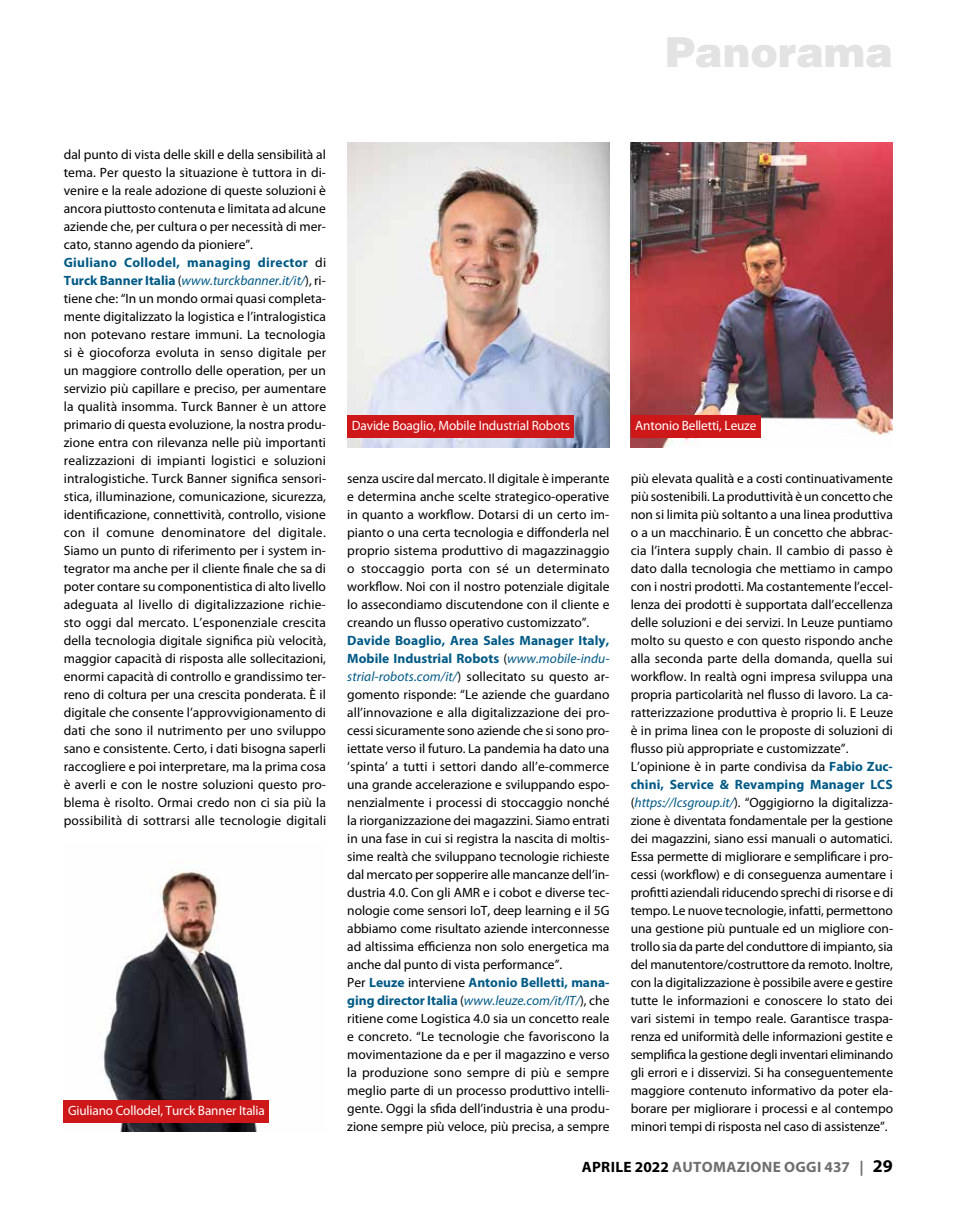
<style>
.page{position:relative;width:978px;height:1212px;background:#fff}
.page>*{position:absolute;margin:0;border:0;box-sizing:border-box;transform-origin:0 0}
.t1{font:900 41.4px "Helvetica LT Std";color:#e3e3e3}
.t2{font:700 15px "Myriad Pro";letter-spacing:.02em;color:#706f6f}
.t3{font:13.5px/18px "Myriad Pro";color:#000}
.t4{font:13.5px "Myriad Pro";letter-spacing:-.01em;color:#fff}
.s1{font-weight:700;color:#005a86}
.s2{font-style:italic;color:#005a86}
.s3{color:#000}
.s4{font-size:18px;color:#000}
</style>
<div class="page">
<img style="left:64px;top:869px;width:205px;height:262px">
<img style="left:347px;top:143px;width:262px;height:304px">
<img style="left:631px;top:143px;width:262px;height:304px">
<div style="left:64px;top:1100px;width:205px;height:22px;background:#cd1719"></div>
<div style="left:348px;top:416px;width:226px;height:22px;background:#cd1719"></div>
<div style="left:631px;top:416px;width:130px;height:22px;background:#cd1719"></div>
<h1 class="t1" style="left:665px;top:25px;width:229px">Panorama</h1>
<p class="t3" style="left:64px;top:146px;width:264px">dal punto di vista delle skill e della sensibilità al tema. Per questo la situazione è tuttora in di&shy;venire e la reale adozione di queste soluzioni è ancora piuttosto contenuta e limitata ad alcune aziende che, per cultura o per necessità di mer&shy;cato, stanno agendo da pioniere”.<br><span class="s1">Giuliano Collodel, managing director</span> di <span class="s1">Turck Banner Italia</span> (<span class="s2">www.turckbanner.it/it/</span>), ri&shy;tiene che: “In un mondo ormai quasi completa&shy;mente digitalizzato la logistica e l’intralogistica non potevano restare immuni. La tecnologia si è giocoforza evoluta in senso digitale per un maggiore controllo delle operation, per un servizio più capillare e preciso, per aumentare la qualità insomma. Turck Banner è un attore primario di questa evoluzione, la nostra produ&shy;zione entra con rilevanza nelle più importanti realizzazioni di impianti logistici e soluzioni intralogistiche. Turck Banner significa sensori&shy;stica, illuminazione, comunicazione, sicurezza, identificazione, connettività, controllo, visione con il comune denominatore del digitale.<br>Siamo un punto di riferimento per i system in&shy;tegrator ma anche per il cliente finale che sa di poter contare su componentistica di alto livello adeguata al livello di digitalizzazione richie&shy;sto oggi dal mercato. L’esponenziale crescita della tecnologia digitale significa più velocità, maggior capacità di risposta alle sollecitazioni, enormi capacità di controllo e grandissimo ter&shy;reno di coltura per una crescita ponderata. È il digitale che consente l’approvvigionamento di dati che sono il nutrimento per uno sviluppo sano e consistente. Certo, i dati bisogna saperli raccogliere e poi interpretare, ma la prima cosa è averli e con le nostre soluzioni questo pro&shy;blema è risolto. Ormai credo non ci sia più la possibilità di sottrarsi alle tecnologie digitali</p>
<p class="t4" style="left:68px;top:1103px;width:198px">Giuliano Collodel, Turck Banner Italia</p>
<p class="t4" style="left:352px;top:418px;width:220px">Davide Boaglio, Mobile Industrial Robots</p>
<p class="t4" style="left:635px;top:418px;width:123px">Antonio Belletti, Leuze</p>
<p class="t3" style="left:347px;top:470px;width:264px;text-align:justify">senza uscire dal mercato. Il digitale è imperante e determina anche scelte strategico-operative in quanto a workflow. Dotarsi di un certo im&shy;pianto o una certa tecnologia e diffonderla nel proprio sistema produttivo di magazzinaggio o stoccaggio porta con sé un determinato workflow. Noi con il nostro potenziale digitale lo assecondiamo discutendone con il cliente e creando un flusso operativo customizzato”.</p>
<p class="t3" style="left:347px;top:632px;width:264px"><span class="s1">Davide Boaglio, Area Sales Manager Italy, Mobile Industrial Robots</span> (<span class="s2">www.mobile-indu&shy;strial-robots.com/it/</span>) sollecitato su questo ar&shy;gomento risponde: “Le aziende che guardano all’innovazione e alla digitalizzazione dei pro&shy;cessi sicuramente sono aziende che si sono pro&shy;iettate verso il futuro. La pandemia ha dato una ‘spinta’ a tutti i settori dando all’e-commerce una grande accelerazione e sviluppando espo&shy;nenzialmente i processi di stoccaggio nonché la riorganizzazione dei magazzini. Siamo entrati in una fase in cui si registra la nascita di moltis&shy;sime realtà che sviluppano tecnologie richieste dal mercato per sopperire alle mancanze dell’in&shy;dustria 4.0. Con gli AMR e i cobot e diverse tec&shy;nologie come sensori IoT, deep learning e il 5G abbiamo come risultato aziende interconnesse ad altissima efficienza non solo energetica ma anche dal punto di vista performance”.<br>Per <span class="s1">Leuze</span> interviene <span class="s1">Antonio Belletti, mana&shy;ging director Italia</span> (<span class="s2">www.leuze.com/it/IT/</span>), che ritiene come Logistica 4.0 sia un concetto reale e concreto. “Le tecnologie che favoriscono la movimentazione da e per il magazzino e verso la produzione sono sempre di più e sempre meglio parte di un processo produttivo intelli&shy;gente. Oggi la sfida dell’industria è una produ&shy;zione sempre più veloce, più precisa, a sempre</p>
<p class="t3" style="left:631px;top:469px;width:264px">più elevata qualità e a costi continuativamente più sostenibili. La produttività è un concetto che non si limita più soltanto a una linea produttiva o a un macchinario. È un concetto che abbrac&shy;cia l’intera supply chain. Il cambio di passo è dato dalla tecnologia che mettiamo in campo con i nostri prodotti. Ma costantemente l’eccel&shy;lenza dei prodotti è supportata dall’eccellenza delle soluzioni e dei servizi. In Leuze puntiamo molto su questo e con questo rispondo anche alla seconda parte della domanda, quella sui workflow. In realtà ogni impresa sviluppa una propria particolarità nel flusso di lavoro. La ca&shy;ratterizzazione produttiva è proprio li. E Leuze è in prima linea con le proposte di soluzioni di flusso più appropriate e customizzate”.<br>L’opinione è in parte condivisa da <span class="s1">Fabio Zuc&shy;chini, Service &amp; Revamping Manager LCS </span>(<span class="s2">https://lcsgroup.it/</span>). “Oggigiorno la digitalizza&shy;zione è diventata fondamentale per la gestione dei magazzini, siano essi manuali o automatici.<br>Essa permette di migliorare e semplificare i pro&shy;cessi (workflow) e di conseguenza aumentare i profitti aziendali riducendo sprechi di risorse e di tempo. Le nuove tecnologie, infatti, permettono una gestione più puntuale ed un migliore con&shy;trollo sia da parte del conduttore di impianto, sia del manutentore/costruttore da remoto. Inoltre, con la digitalizzazione è possibile avere e gestire tutte le informazioni e conoscere lo stato dei vari sistemi in tempo reale. Garantisce traspa&shy;renza ed uniformità delle informazioni gestite e semplifica la gestione degli inventari eliminando gli errori e i disservizi. Si ha conseguentemente maggiore contenuto informativo da poter ela&shy;borare per migliorare i processi e al contempo minori tempi di risposta nel caso di assistenze”.</p>
<p class="t2" style="left:582px;top:1157px;width:313px"><span class="s3">APRILE 2022</span> AUTOMAZIONE OGGI 437 | <span class="s4">29</span></p>
</div>
